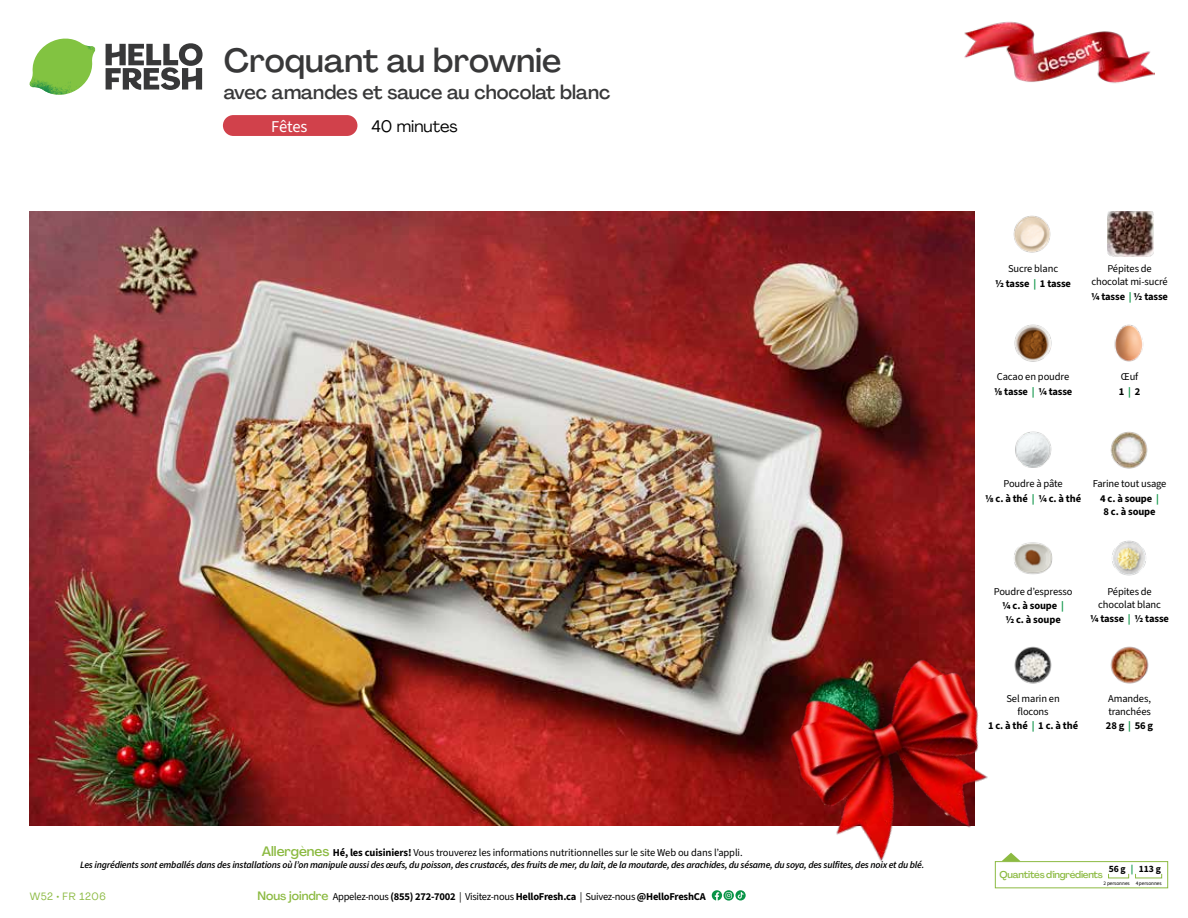
<style>
.page{position:relative;width:1188px;height:918px;background:#fff}
.page>*{position:absolute;margin:0;border:0;box-sizing:border-box;transform-origin:0 0}
.t1{font:500 33px "Agrandir";letter-spacing:-.005em;color:#383839}
.t2{font:500 19.5px "Agrandir";color:#383839}
.t3{font:16.5px "Agrandir";color:#000}
.t4{font:16.5px "Source Sans 3";letter-spacing:-.01em;color:#fff}
.t5{font:10.5px/13.8px "Source Sans 3";letter-spacing:-.01em;color:#000;text-align:center}
.t6{font:700 10.5px/15px "Source Sans 3";letter-spacing:-.02em;color:#000;text-align:center}
.t7{font:10.5px "Agrandir";letter-spacing:.05em;color:#8cba42}
.t8{font:italic 600 9.75px "Source Sans 3";letter-spacing:-.02em;color:#000}
.t9{font:500 9.75px "Agrandir";letter-spacing:-.025em;color:#8cba42}
.t10{font:700 9.6px "Source Sans 3";color:#000}
.t11{font:5.25px "Source Sans 3";letter-spacing:-.01em;color:#000}
.s1{font-family:"Agrandir";font-weight:500;font-size:13.5px;color:#8cba42}
.s2{font-weight:700}
.s3{font-family:"Agrandir";font-weight:500;font-size:12px;color:#8cba42}
.s4{font-weight:400}
.s5{color:#0b9446}
.s6{font-weight:700;color:#0b9446}
</style>
<div class="page">
<svg style="left:106px;top:43px;width:97px;height:47px"></svg>
<svg style="left:34px;top:39px;width:59px;height:38px"></svg>
<img style="left:65px;top:39px;width:30px;height:25px">
<img style="left:33px;top:60px;width:56px;height:10px">
<img style="left:29px;top:64px;width:58px;height:31px">
<img style="left:64px;top:70px;width:25px;height:24px">
<img style="left:30px;top:211px;width:945px;height:615px">
<img style="left:1014px;top:324px;width:38px;height:38px">
<img style="left:1114px;top:324px;width:30px;height:38px">
<img style="left:1015px;top:431px;width:37px;height:37px">
<img style="left:1110px;top:431px;width:38px;height:38px">
<img style="left:1014px;top:542px;width:39px;height:33px">
<img style="left:1112px;top:540px;width:34px;height:36px">
<img style="left:1038px;top:647px;width:14px;height:36px">
<img style="left:1108px;top:211px;width:45px;height:46px">
<img style="left:1013px;top:215px;width:38px;height:38px">
<img style="left:1110px;top:646px;width:39px;height:38px">
<div style="left:995px;top:861px;width:173px;height:27px;border:1px solid #8cba42"></div>
<svg style="left:735px;top:890px;width:11px;height:11px"></svg>
<svg style="left:712px;top:890px;width:31px;height:11px"></svg>
<img style="left:750px;top:624px;width:288px;height:265px">
<div style="left:223px;top:115px;width:134px;height:21px;background:#d1414b;border-radius:10px"></div>
<img style="left:964px;top:21px;width:191px;height:63px">
<h1 class="t1" style="left:224px;top:40px;width:339px">Croquant au brownie</h1>
<h2 class="t2" style="left:224px;top:80px;width:388px">avec amandes et sauce au chocolat blanc</h2>
<h3 class="t3" style="left:372px;top:116px;width:88px">40 minutes</h3>
<h3 class="t4" style="left:271px;top:116px;width:38px">Fêtes</h3>
<p class="t5" style="left:262px;top:845px;width:482px"><span class="s1">Allergènes</span> <span class="s2">Hé, les cuisiniers!</span> Vous trouverez les informations nutritionnelles sur le site Web ou dans l’appli.</p>
<p class="t8" style="left:80px;top:859px;width:846px">Les ingrédients sont emballés dans des installations où l’on manipule aussi des œufs, du poisson, des crustacés, des fruits de mer, du lait, de la moutarde, des arachides, du sésame, du soya, des sulfites, des noix et du blé.</p>
<p class="t6" style="left:257px;top:889px;width:450px"><span class="s3">Nous joindre</span> <span class="s4">Appelez-nous</span> (855) 272-7002 <span class="s4">| Visitez-nous</span> HelloFresh.ca <span class="s4">| Suivez-nous</span> @HelloFreshCA</p>
<p class="t7" style="left:30px;top:890px;width:78px">W52 • FR 1206</p>
<p class="t6" style="left:995px;top:260px;width:77px;line-height:15.6px"><span class="s4">Sucre blanc<br></span>½ tasse <span class="s5">|</span> 1 tasse</p>
<p class="t5" style="left:1091px;top:261px;width:78px">Pépites de chocolat mi-sucré</p>
<p class="t6" style="left:1091px;top:289px;width:78px">¼ tasse <span class="s5">|</span> ½ tasse</p>
<p class="t6" style="left:994px;top:369px;width:80px;text-align:left"><span class="s4">Cacao en poudre<br></span>1/8 tasse <span class="s5">|</span> ¼ tasse</p>
<p class="t5" style="left:1119px;top:369px;width:23px;line-height:14.9px;text-align:left">Œuf<br><span class="s2">1</span> <span class="s6">|</span> <span class="s2">2</span></p>
<p class="t6" style="left:985px;top:476px;width:98px"><span class="s4">Poudre à pâte<br></span>1/8 c. à thé <span class="s5">|</span> ¼ c. à thé</p>
<p class="t5" style="left:1093px;top:476px;width:75px;line-height:14.9px">Farine tout usage<br><span class="s2">4 c. à soupe</span> <span class="s6">|</span></p>
<p class="t6" style="left:1104px;top:504px;width:54px">8 c. à soupe</p>
<p class="t5" style="left:994px;top:584px;width:80px;line-height:14.9px">Poudre d’espresso <span class="s2">¼ c. à soupe</span> <span class="s6">|</span></p>
<p class="t6" style="left:1005px;top:612px;width:57px">½ c. à soupe</p>
<p class="t5" style="left:1090px;top:584px;width:80px">Pépites de chocolat blanc<br><span class="s2">¼ tasse</span> <span class="s6">|</span> <span class="s2">½ tasse</span></p>
<p class="t5" style="left:988px;top:692px;width:92px">Sel marin en<br>flocons<br><span class="s2">1 c. à thé</span> <span class="s6">|</span> <span class="s2">1 c. à thé</span></p>
<p class="t5" style="left:1106px;top:692px;width:49px;text-align:left">Amandes, tranchées<br><span class="s2">28 g</span> <span class="s6">|</span> <span class="s2">56 g</span></p>
<p class="t10" style="left:1109px;top:863px;width:54px">56 g <span class="s5">|</span> 113 g</p>
<p class="t11" style="left:1103px;top:880px;width:60px">2 personnes 4 personnes</p>
<p class="t9" style="left:1000px;top:869px;width:105px">Quantités d'ingrédients</p>
</div>
